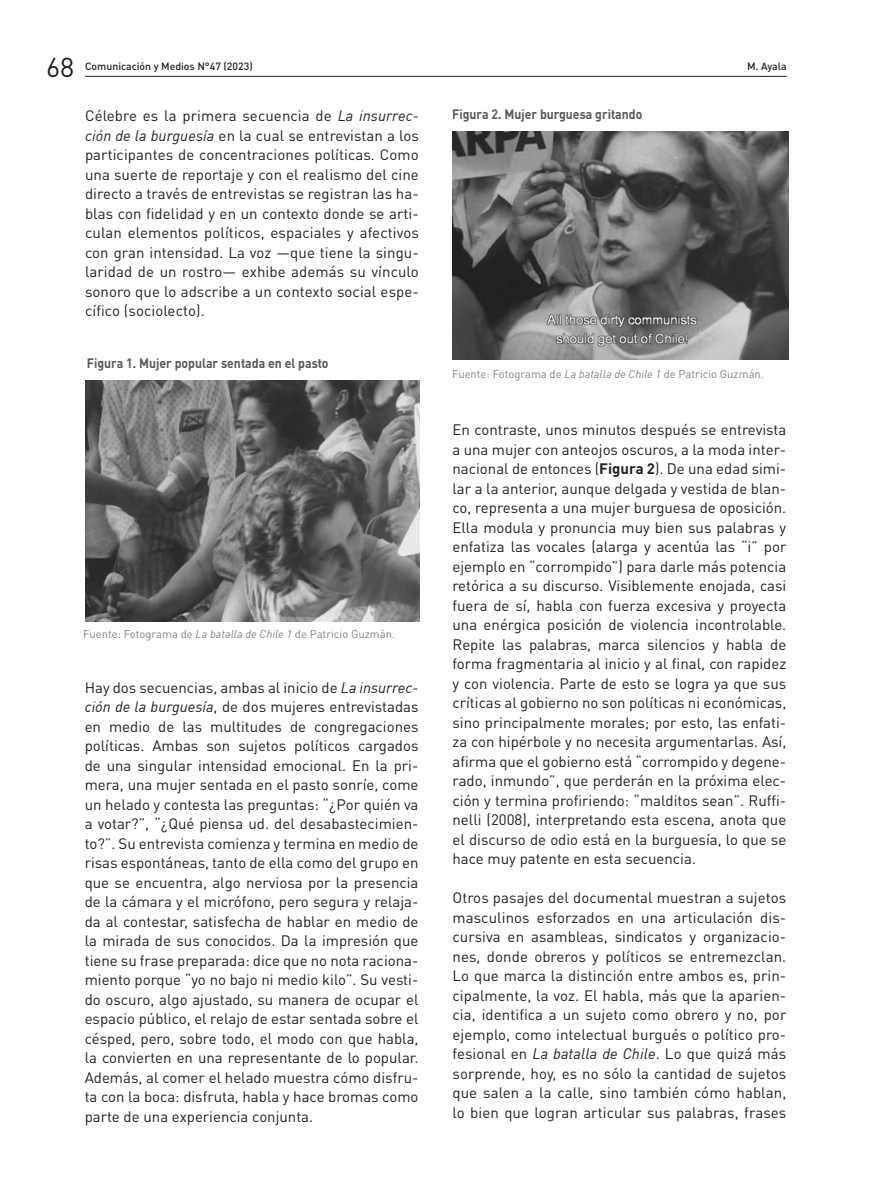
<style>
.page{position:relative;width:893px;height:1191px;background:#fff}
.page>*{position:absolute;margin:0;border:0;box-sizing:border-box;transform-origin:0 0}
.t1{font:27px "DIN Pro";color:#231f20}
.caja_textos{font:15px/19.5px "DIN Pro";color:#231f20;text-align:justify}
.TITULO_CUADRO{font:700 13.5px "DIN Pro";color:#57585a;scale:.91 1}
.PIE_DE_GRAFICO{font:11.25px "DIN Pro";color:#808285}
.t2{font:500 10.5px "DIN Pro";color:#231f20}
.s1{font-family:"DIN";font-style:italic}
.s2{font-weight:700}
</style>
<div class="page">
<hr style="left:85px;top:76px;width:702px;height:1px;background:#231f20">
<img style="left:85px;top:380px;width:334px;height:241px">
<img style="left:452px;top:131px;width:336px;height:228px">
<h1 class="t1" style="left:46px;top:48px;width:30px">68</h1>
<p class="t2" style="left:85px;top:57px;width:169px">Comunicación y Medios N°47 (2023)</p>
<p class="t2" style="left:747px;top:57px;width:41px">M. Ayala</p>
<p class="caja_textos" style="left:85px;top:105px;width:335px">Célebre es la primera secuencia de <span class="s1">La insurrec&shy;ción de la burguesía</span> en la cual se entrevistan a los participantes de concentraciones políticas. Como una suerte de reportaje y con el realismo del cine directo a través de entrevistas se registran las ha&shy;blas con fidelidad y en un contexto donde se arti&shy;culan elementos políticos, espaciales y afectivos con gran intensidad. La voz —que tiene la singu&shy;laridad de un rostro— exhibe además su vínculo sonoro que lo adscribe a un contexto social espe&shy;cífico (sociolecto).</p>
<p class="TITULO_CUADRO" style="left:452px;top:102px;width:211px">Figura 2. Mujer burguesa gritando</p>
<p class="TITULO_CUADRO" style="left:87px;top:352px;width:267px">Figura 1. Mujer popular sentada en el pasto</p>
<p class="PIE_DE_GRAFICO" style="left:83px;top:626px;width:313px">Fuente: Fotograma de <span class="s1">La batalla de Chile 1</span> de Patricio Guzmán.</p>
<p class="caja_textos" style="left:85px;top:677px;width:335px">Hay dos secuencias, ambas al inicio de <span class="s1">La insurrec&shy;ción de la burguesía</span>, de dos mujeres entrevistadas en medio de las multitudes de congregaciones políticas. Ambas son sujetos políticos cargados de una singular intensidad emocional. En la pri&shy;mera, una mujer sentada en el pasto sonríe, come un helado y contesta las preguntas: “¿Por quién va a votar?”, “¿Qué piensa ud. del desabastecimien&shy;to?”. Su entrevista comienza y termina en medio de risas espontáneas, tanto de ella como del grupo en que se encuentra, algo nerviosa por la presencia de la cámara y el micrófono, pero segura y relaja&shy;da al contestar, satisfecha de hablar en medio de la mirada de sus conocidos. Da la impresión que tiene su frase preparada: dice que no nota raciona&shy;miento porque “yo no bajo ni medio kilo”. Su vesti&shy;do oscuro, algo ajustado, su manera de ocupar el espacio público, el relajo de estar sentada sobre el césped, pero, sobre todo, el modo con que habla, la convierten en una representante de lo popular.<br>Además, al comer el helado muestra cómo disfru&shy;ta con la boca: disfruta, habla y hace bromas como parte de una experiencia conjunta.</p>
<p class="PIE_DE_GRAFICO" style="left:452px;top:366px;width:313px">Fuente: Fotograma de <span class="s1">La batalla de Chile 1</span> de Patricio Guzmán.</p>
<p class="caja_textos" style="left:452px;top:419px;width:335px">En contraste, unos minutos después se entrevista a una mujer con anteojos oscuros, a la moda inter&shy;nacional de entonces (<span class="s2">Figura 2</span>). De una edad simi&shy;lar a la anterior, aunque delgada y vestida de blan&shy;co, representa a una mujer burguesa de oposición.<br>Ella modula y pronuncia muy bien sus palabras y enfatiza las vocales (alarga y acentúa las “i” por ejemplo en “corrompido”) para darle más potencia retórica a su discurso. Visiblemente enojada, casi fuera de sí, habla con fuerza excesiva y proyecta una enérgica posición de violencia incontrolable.<br>Repite las palabras, marca silencios y habla de forma fragmentaria al inicio y al final, con rapidez y con violencia. Parte de esto se logra ya que sus críticas al gobierno no son políticas ni económicas, sino principalmente morales; por esto, las enfati&shy;za con hipérbole y no necesita argumentarlas. Así, afirma que el gobierno está “corrompido y degene&shy;rado, inmundo”, que perderán en la próxima elec&shy;ción y termina profiriendo: “malditos sean”. Ruffi&shy;nelli (2008), interpretando esta escena, anota que el discurso de odio está en la burguesía, lo que se hace muy patente en esta secuencia.</p>
<p class="caja_textos" style="left:452px;top:887px;width:335px">Otros pasajes del documental muestran a sujetos masculinos esforzados en una articulación dis&shy;cursiva en asambleas, sindicatos y organizacio&shy;nes, donde obreros y políticos se entremezclan.<br>Lo que marca la distinción entre ambos es, prin&shy;cipalmente, la voz. El habla, más que la aparien&shy;cia, identifica a un sujeto como obrero y no, por ejemplo, como intelectual burgués o político pro&shy;fesional en <span class="s1">La batalla de Chile</span>. Lo que quizá más sorprende, hoy, es no sólo la cantidad de sujetos que salen a la calle, sino también cómo hablan, lo bien que logran articular sus palabras, frases</p>
</div>
